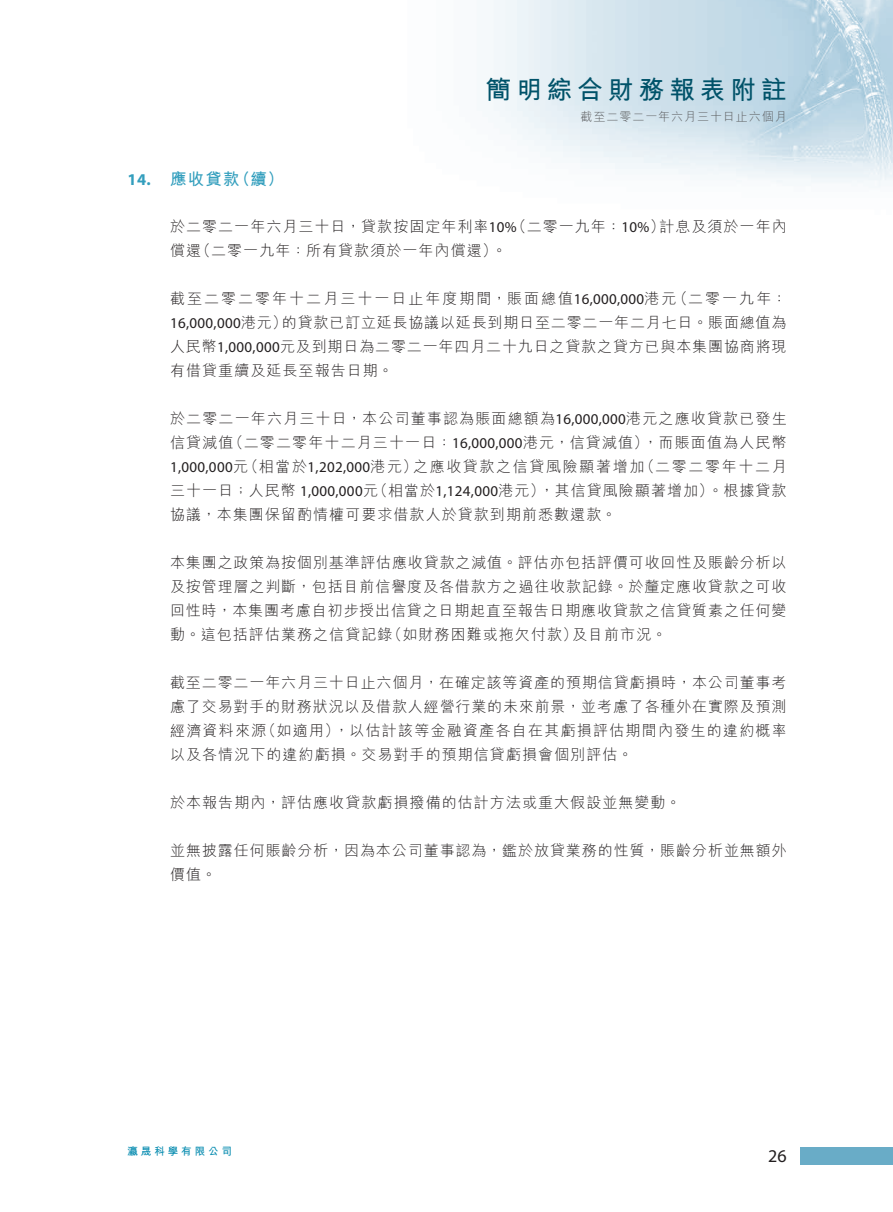
<style>
.page{position:relative;width:893px;height:1212px;background:#fff}
.page>*{position:absolute;margin:0;border:0;box-sizing:border-box;transform-origin:0 0}
.t1{font:700 25.5px "M Hei HK";letter-spacing:.2em;color:#005269}
.t2{font:18px "Myriad Pro";color:#231f20}
.t3{font:700 16.5px "M Hei HK";color:#329ebd}
.t4{font:700 16.5px "Myriad Pro";color:#329ebd}
.t5{font:300 15px/24px "M Hei HK";letter-spacing:.07em;color:#231f20}
.t6{font:15px "Myriad Pro";letter-spacing:.02em;color:#231f20}
.t7{font:300 15px "M Hei HK";letter-spacing:.11em;color:#231f20}
.t8{font:300 12px "M Hei HK";letter-spacing:.08em;color:#57585a}
.t9{font:700 10.5px "M Hei HK";letter-spacing:.28em;color:#0089ae}
.s1{font-family:"Myriad Pro";font-weight:400}
.s2{font-family:"M Hei HK";font-weight:300}
</style>
<div class="page">
<img style="left:493px;top:0;width:400px;height:187px">
<div style="left:800px;top:1148px;width:93px;height:17px;background:#69acc7"></div>
<p class="t4" style="left:128px;top:168px;width:25px">14.</p>
<p class="t3" style="left:170px;top:167px;width:71px">應收貸款</p>
<p class="t3" style="left:234px;top:167px;width:52px">（續(</p>
<h1 class="t1" style="left:486px;top:71px;width:302px">簡明綜合財務報表附註</h1>
<p class="t8" style="left:581px;top:108px;width:208px">截至二零二一年六月三十日止六個月</p>
<p class="t5" style="left:492px;top:213px;width:26px;text-indent:-322px">於二零二一年六月三十日，貸款按固定年利率<span class="s1">10%</span>。</p>
<p class="t5" style="left:511px;top:213px;width:155px">（二零一九年：<span class="s1">10%</span>）</p>
<p class="t5" style="left:659px;top:213px;width:129px">計息及須於一年內</p>
<p class="t5" style="left:196px;top:237px;width:303px">（二零一九年：所有貸款須於一年內償還(</p>
<p class="t5" style="left:170px;top:237px;width:33px">償還</p>
<p class="t5" style="left:673px;top:285px;width:115px">（二零一九年：</p>
<p class="t5" style="left:282px;top:285px;width:506px;text-indent:-112px">截至二零二零年十二月三十一日止年度期間，賬面總值<span class="s1">16,000,000</span>港元<br>的貸款已訂立延長協議以延長到期日至二零二一年二月七日。賬面總值為</p>
<p class="t6" style="left:170px;top:313px;width:119px">16,000,000<span class="s2">港元）</span></p>
<p class="t5" style="left:170px;top:333px;width:618px">人民幣<span class="s1">1,000,000</span>元及到期日為二零二一年四月二十九日之貸款之貸方已與本集團協商將現有借貸重續及延長至報告日期。</p>
<p class="t5" style="left:170px;top:405px;width:618px;text-align:right">於二零二一年六月三十日，本公司董事認為賬面總額為<span class="s1">16,000,000</span>港元之應收貸款已發生，而賬面值為人民幣</p>
<p class="t5" style="left:170px;top:429px;width:65px">信貸減值</p>
<p class="t5" style="left:228px;top:429px;width:422px">（二零二零年十二月三十一日：<span class="s1">16,000,000</span>港元，信貸減值）</p>
<p class="t7" style="left:413px;top:455px;width:233px">之應收貸款之信貸風險顯著增加</p>
<p class="t6" style="left:244px;top:457px;width:175px"><span class="s2">（相當於</span>1,202,000<span class="s2">港元）</span></p>
<p class="t7" style="left:640px;top:455px;width:148px">（二零二零年十二月</p>
<p class="t6" style="left:170px;top:457px;width:79px">1,000,000<span class="s2">元</span></p>
<p class="t5" style="left:539px;top:477px;width:249px">，其信貸風險顯著增加）。根據貸款</p>
<p class="t6" style="left:373px;top:481px;width:174px"><span class="s2">（相當於</span>1,124,000<span class="s2">港元）</span></p>
<p class="t5" style="left:170px;top:477px;width:448px">三十一日；人民幣 <span class="s1">1,000,000</span>元<br>協議，本集團保留酌情權可要求借款人於貸款到期前悉數還款。</p>
<p class="t5" style="left:170px;top:549px;width:618px">本集團之政策為按個別基準評估應收貸款之減值。評估亦包括評價可收回性及賬齡分析以</p>
<p class="t5" style="left:170px;top:573px;width:618px">及按管理層之判斷，包括目前信譽度及各借款方之過往收款記錄。於釐定應收貸款之可收</p>
<p class="t5" style="left:170px;top:597px;width:618px">回性時，本集團考慮自初步授出信貸之日期起直至報告日期應收貸款之信貸質素之任何變</p>
<p class="t5" style="left:572px;top:621px;width:96px">及目前市況。</p>
<p class="t5" style="left:170px;top:621px;width:224px">動。這包括評估業務之信貸記錄</p>
<p class="t5" style="left:170px;top:669px;width:618px;text-align:right">截至二零二一年六月三十日止六個月，在確定該等資產的預期信貸虧損時，本公司董事考慮了交易對手的財務狀況以及借款人經營行業的未來前景，並考慮了各種外在實際及預測，以估計該等金融資產各自在其虧損評估期間內發生的違約概率</p>
<p class="t5" style="left:387px;top:621px;width:192px">（如財務困難或拖欠付款）</p>
<p class="t5" style="left:261px;top:717px;width:80px">（如適用）</p>
<p class="t5" style="left:170px;top:717px;width:464px">經濟資料來源<br>以及各情況下的違約虧損。交易對手的預期信貸虧損會個別評估。</p>
<p class="t5" style="left:170px;top:789px;width:512px">於本報告期內，評估應收貸款虧損撥備的估計方法或重大假設並無變動。</p>
<p class="t5" style="left:170px;top:837px;width:618px">並無披露任何賬齡分析，因為本公司董事認為，鑑於放貸業務的性質，賬齡分析並無額外價值。</p>
<p class="t9" style="left:128px;top:1143px;width:106px">瀛晟科學有限公司</p>
<p class="t2" style="left:768px;top:1145px;width:20px">26</p>
</div>
